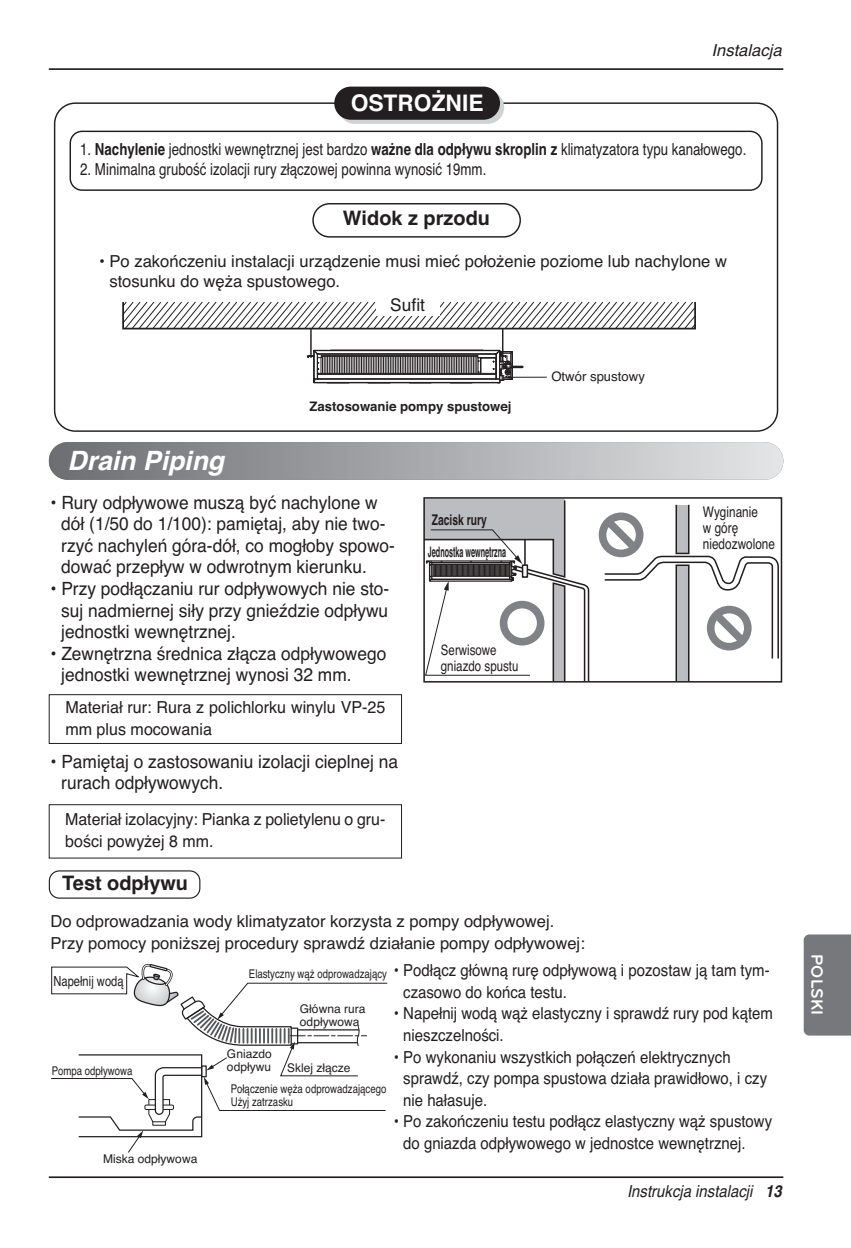
<style>
.page{position:relative;width:851px;height:1248px;background:#fff}
.page>*{position:absolute;margin:0;border:0;box-sizing:border-box;transform-origin:0 0}
.t1{font:italic 700 26.6px "Helvetica";color:#fff}
.t2{font:700 22.8px "Helvetica";color:#fff}
.t3{font:700 20px "Helvetica";color:#231f20}
.t4{font:18.2px/21.6px "Helvetica";color:#231f20;scale:.95 1}
.t5{font:17.6px "Helvetica";color:#231f20}
.t6{font:700 17px "Bryant LG";color:#fff}
.t7{font:16.6px/21.6px "Helvetica";color:#231f20;scale:.9 1}
.t8{font:16.6px/21.6px "Helvetica";color:#231f20}
.t9{font:16.6px "Helvetica";color:#231f20;scale:.8 1}
.t10{font:16.6px/21.6px "Helvetica";color:#231f20;scale:.96 1}
.t11{font:italic 16.6px "Helvetica";color:#231f20;scale:.9 1}
.t12{font:italic 16.6px "Helvetica";color:#231f20}
.t13{font:14.8px/16.2px "Helvetica";color:#231f20;scale:.8 1}
.t14{font:700 14.8px "Helvetica";color:#231f20;scale:.7 1}
.t15{font:14.4px/15.8px "Helvetica";color:#231f20;scale:.8 1}
.t16{font:700 14.4px "Helvetica";color:#231f20;scale:.5 1}
.t17{font:14px "Helvetica";color:#231f20;scale:.8 1}
.t18{font:700 13.2px "Helvetica";color:#231f20}
.t19{font:13.2px "Helvetica";color:#231f20}
.t20{font:12px/13.2px "Helvetica";color:#231f20;scale:.8 1}
.t21{font:12px/13.2px "Helvetica";color:#231f20}
.s1{font-weight:700}
</style>
<div class="page">
<hr style="left:49px;top:1176px;width:734px;height:1px;background:#231f20">
<hr style="left:49px;top:68px;width:734px;height:2px;background:#231f20">
<div style="left:803px;top:934px;width:47px;height:101px;background:#76787b"></div>
<div style="left:49px;top:442px;width:734px;height:37px;background:linear-gradient(to right,#6b6d71,#e4e5e7);border-radius:19px"></div>
<div style="left:676px;top:505px;width:12px;height:48px;background:#bcbdc0"></div>
<div style="left:675px;top:504px;width:14px;height:50px;border:2px solid #231f20"></div>
<div style="left:676px;top:565px;width:12px;height:116px;background:#bcbdc0"></div>
<div style="left:675px;top:564px;width:14px;height:117px;border:2px solid #231f20"></div>
<div style="left:423px;top:497px;width:359px;height:185px;border:2px solid #231f20"></div>
<svg style="left:423px;top:498px;width:167px;height:185px"></svg>
<svg style="left:598px;top:512px;width:181px;height:148px"></svg>
<div style="left:338px;top:91px;width:166px;height:33px;background:#d1d2d4;border-radius:17px"></div>
<div style="left:69px;top:131px;width:693px;height:60px;border:1px solid #231f20;border-radius:12px"></div>
<div style="left:334px;top:87px;width:166px;height:33px;background:#231f20;border-radius:17px"></div>
<div style="left:312px;top:203px;width:209px;height:34px;border:1px solid #231f20;border-radius:17px"></div>
<svg style="left:123px;top:301px;width:572px;height:28px"></svg>
<div style="left:375px;top:298px;width:64px;height:18px;background:#fff"></div>
<hr style="left:502px;top:328px;width:1px;height:34px;background:#231f20">
<hr style="left:310px;top:328px;width:1px;height:30px;background:#231f20">
<hr style="left:508px;top:377px;width:38px;height:1px;background:#231f20">
<svg style="left:307px;top:349px;width:216px;height:35px"></svg>
<div style="left:49px;top:694px;width:353px;height:49px;border:1px solid #231f20"></div>
<div style="left:49px;top:804px;width:353px;height:54px;border:1px solid #231f20"></div>
<div style="left:49px;top:870px;width:151px;height:28px;border:2px solid #231f20;border-radius:11px"></div>
<svg style="left:51px;top:963px;width:336px;height:189px"></svg>
<p class="t2" style="left:350px;top:94px;width:134px">OSTROŻNIE</p>
<p class="t12" style="left:711px;top:44px;width:72px">Instalacja</p>
<p class="t9" style="left:80px;top:143px;width:834px">1. <span class="s1">Nachylenie</span> jednostki wewnętrznej jest bardzo <span class="s1">ważne dla odpływu skroplin z</span> klimatyzatora typu kanałowego.</p>
<p class="t9" style="left:80px;top:163px;width:509px">2. Minimalna grubość izolacji rury złączowej powinna wynosić 19mm.</p>
<p class="t3" style="left:343px;top:211px;width:149px">Widok z przodu</p>
<p class="t8" style="left:109px;top:253px;width:619px;line-height:20px;text-indent:-10px">• Po zakończeniu instalacji urządzenie musi mieć położenie poziome lub nachylone w stosunku do węża spustowego.</p>
<p class="t5" style="left:390px;top:298px;width:37px">Sufit</p>
<p class="t1" style="left:68px;top:451px;width:158px">Drain Piping</p>
<p class="t18" style="left:309px;top:402px;width:203px">Zastosowanie pompy spustowej</p>
<p class="t4" style="left:61px;top:493px;width:353px;text-indent:-11px">• Rury odpływowe muszą być nachylone w dół (1/50 do 1/100): pamiętaj, aby nie two&shy;rzyć nachyleń góra-dół, co mogłoby spowo&shy;dować przepływ w odwrotnym kierunku.</p>
<p class="t4" style="left:61px;top:579px;width:347px;text-align:justify;text-indent:-11px">• Przy podłączaniu rur odpływowych nie sto&shy;suj nadmiernej siły przy gnieździe odpływu jednostki wewnętrznej.</p>
<p class="t4" style="left:61px;top:644px;width:344px;text-indent:-11px">• Zewnętrzna średnica złącza odpływowego jednostki wewnętrznej wynosi 32 mm.</p>
<p class="t8" style="left:65px;top:698px;width:321px">Materiał rur: Rura z polichlorku winylu VP-25 mm plus mocowania</p>
<p class="t4" style="left:61px;top:752px;width:356px;text-indent:-11px">• Pamiętaj o zastosowaniu izolacji cieplnej na rurach odpływowych.</p>
<p class="t10" style="left:65px;top:810px;width:335px">Materiał izolacyjny: Pianka z polietylenu o gru&shy;bości powyżej 8 mm.</p>
<p class="t3" style="left:62px;top:875px;width:127px">Test odpływu</p>
<p class="t14" style="left:431px;top:514px;width:80px">Zacisk rury</p>
<p class="t16" style="left:428px;top:546px;width:158px">Jednostka wewnętrzna</p>
<p class="t15" style="left:441px;top:643px;width:99px">Serwisowe gniazdo spustu</p>
<p class="t19" style="left:551px;top:371px;width:95px">Otwór spustowy</p>
<p class="t13" style="left:702px;top:505px;width:92px">Wyginanie<br>w górę niedozwolone</p>
<p class="t8" style="left:50px;top:911px;width:536px">Do odprowadzania wody klimatyzator korzysta z pompy odpływowej.<br>Przy pomocy poniższej procedury sprawdź działanie pompy odpływowej:</p>
<p class="t7" style="left:403px;top:961px;width:408px;text-indent:-9px">• Podłącz główną rurę odpływową i pozostaw ją tam tym&shy;czasowo do końca testu.</p>
<p class="t7" style="left:403px;top:1004px;width:412px;text-indent:-9px">• Napełnij wodą wąż elastyczny i sprawdź rury pod kątem nieszczelności.</p>
<p class="t7" style="left:403px;top:1047px;width:406px;text-indent:-9px">• Po wykonaniu wszystkich połączeń elektrycznych sprawdź, czy pompa spustowa działa prawidłowo, i czy nie hałasuje.</p>
<p class="t7" style="left:403px;top:1112px;width:411px;text-indent:-9px">• Po zakończeniu testu podłącz elastyczny wąż spustowy do gniazda odpływowego w jednostce wewnętrznej.</p>
<p class="t20" style="left:249px;top:968px;width:174px">Elastyczny wąż odprowadzający</p>
<p class="t21" style="left:300px;top:1002px;width:67px">Główna rura odpływowa</p>
<p class="t21" style="left:287px;top:1061px;width:65px">Sklej złącze</p>
<p class="t17" style="left:53px;top:975px;width:89px">Napełnij wodą</p>
<p class="t21" style="left:227px;top:1048px;width:46px">Gniazdo odpływu</p>
<p class="t20" style="left:231px;top:1082px;width:196px">Połączenie węża odprowadzającego<br>Użyj zatrzasku</p>
<p class="t20" style="left:52px;top:1065px;width:102px">Pompa odpływowa</p>
<p class="t21" style="left:103px;top:1153px;width:96px">Miska odpływowa</p>
<p class="t11" style="left:627px;top:1184px;width:173px">Instrukcja instalacji <span class="s1">13</span></p>
<p class="t6" style="left:827px;top:954px;width:62px;rotate:90deg">POLSKI</p>
</div>
